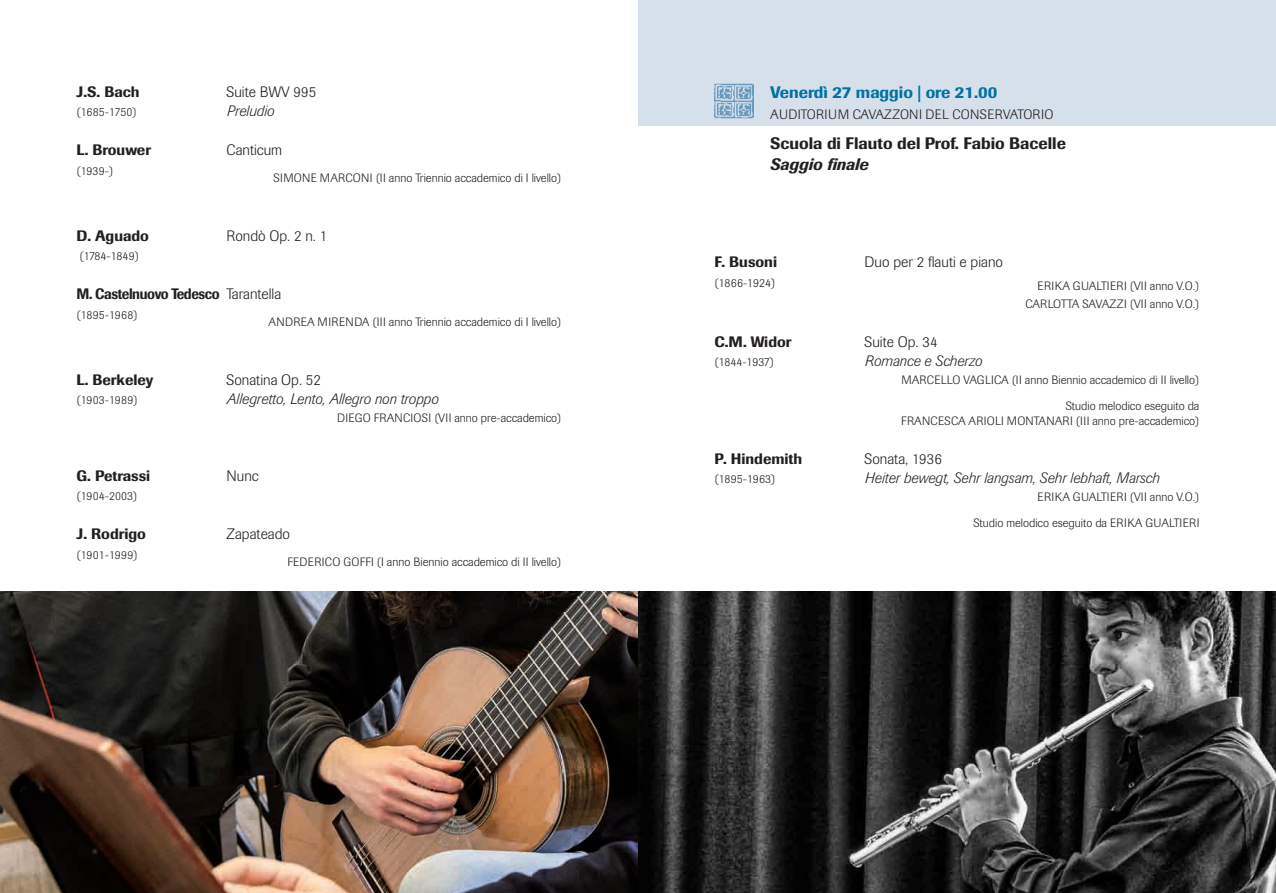
<style>
.page{position:relative;width:1276px;height:893px;background:#fff}
.page>*{position:absolute;margin:0;border:0;box-sizing:border-box;transform-origin:0 0}
.t1{font:500 16.5px "Imago";color:#231f20}
.t2{font:500 16.5px "Imago";color:#0071a1}
.t3{font:italic 500 16.5px "Imago";color:#231f20}
.t4{font:italic 300 15px "Imago";color:#231f20}
.t5{font:300 15px "Imago";color:#231f20}
.t6{font:500 15px "Imago";color:#231f20}
.t7{font:500 15px "Imago";letter-spacing:-.03em;color:#231f20;scale:.9 1}
.t8{font:300 13.5px "Imago";letter-spacing:.02em;color:#231f20}
.t9{font:300 12px/25.5px "Imago";color:#231f20;text-align:right}
.t10{font:300 12px/18px "Imago";letter-spacing:.02em;color:#231f20;text-align:right}
.t11{font:300 12px "Imago";letter-spacing:-.02em;color:#231f20}
.s1{font-weight:300}
</style>
<div class="page">
<img style="left:0;top:591px;width:1276px;height:302px">
<div style="left:638px;top:0;width:638px;height:126px;background:#d5e0eb"></div>
<img style="left:714px;top:84px;width:39px;height:34px">
<p class="t6" style="left:77px;top:82px;width:65px">J.S. Bach</p>
<p class="t5" style="left:227px;top:83px;width:91px">Suite BWV 995</p>
<p class="t9" style="left:77px;top:100px;width:62px">(1685-1750)</p>
<p class="t4" style="left:227px;top:102px;width:49px">Preludio</p>
<p class="t6" style="left:77px;top:141px;width:76px">L. Brouwer</p>
<p class="t5" style="left:227px;top:142px;width:57px">Canticum</p>
<p class="t9" style="left:77px;top:158px;width:38px">(1939-)</p>
<p class="t9" style="left:273px;top:166px;width:289px">SIMONE MARCONI (II anno Triennio accademico di I livello)</p>
<p class="t6" style="left:77px;top:226px;width:74px">D. Aguado</p>
<p class="t5" style="left:227px;top:227px;width:102px">Rondò Op. 2 n. 1</p>
<p class="t9" style="left:80px;top:244px;width:61px">(1784-1849)</p>
<p class="t7" style="left:77px;top:285px;width:229px">M. Castelnuovo Tedesco <span class="s1">Tarantella</span></p>
<p class="t9" style="left:77px;top:302px;width:63px">(1895-1968)</p>
<p class="t9" style="left:268px;top:310px;width:294px">ANDREA MIRENDA (III anno Triennio accademico di I livello)</p>
<p class="t6" style="left:77px;top:370px;width:78px">L. Berkeley</p>
<p class="t5" style="left:227px;top:371px;width:96px">Sonatina Op. 52</p>
<p class="t9" style="left:77px;top:388px;width:63px">(1903-1989)</p>
<p class="t4" style="left:227px;top:390px;width:213px">Allegretto, Lento, Allegro non troppo</p>
<p class="t9" style="left:337px;top:406px;width:226px">DIEGO FRANCIOSI (VII anno pre-accademico)</p>
<p class="t6" style="left:77px;top:466px;width:75px">G. Petrassi</p>
<p class="t5" style="left:227px;top:467px;width:34px">Nunc</p>
<p class="t9" style="left:77px;top:484px;width:62px">(1904-2003)</p>
<p class="t6" style="left:77px;top:525px;width:71px">J. Rodrigo</p>
<p class="t5" style="left:227px;top:526px;width:65px">Zapateado</p>
<p class="t9" style="left:77px;top:542px;width:63px">(1901-1999)</p>
<p class="t9" style="left:287px;top:550px;width:275px">FEDERICO GOFFI (I anno Biennio accademico di II livello)</p>
<h1 class="t2" style="left:770px;top:82px;width:229px">Venerdì 27 maggio | ore 21.00</h1>
<p class="t8" style="left:770px;top:107px;width:285px">AUDITORIUM CAVAZZONI DEL CONSERVATORIO</p>
<h1 class="t1" style="left:770px;top:133px;width:297px">Scuola di Flauto del Prof. Fabio Bacelle</h1>
<h1 class="t3" style="left:770px;top:154px;width:100px">Saggio finale</h1>
<p class="t6" style="left:714px;top:253px;width:64px">F. Busoni</p>
<p class="t5" style="left:864px;top:253px;width:140px">Duo per 2 flauti e piano</p>
<p class="t9" style="left:714px;top:270px;width:62px">(1866-1924)</p>
<p class="t10" style="left:1025px;top:277px;width:175px">ERIKA GUALTIERI (VII anno V.O.)<br>CARLOTTA SAVAZZI (VII anno V.O.)</p>
<p class="t6" style="left:714px;top:332px;width:78px">C.M. Widor</p>
<p class="t5" style="left:864px;top:333px;width:75px">Suite Op. 34</p>
<p class="t11" style="left:714px;top:355px;width:61px">(1844-1937)</p>
<p class="t4" style="left:864px;top:352px;width:119px">Romance e Scherzo</p>
<p class="t9" style="left:901px;top:367px;width:299px">MARCELLO VAGLICA (II anno Biennio accademico di II livello)<br>Studio melodico eseguito da</p>
<p class="t10" style="left:901px;top:412px;width:300px">FRANCESCA ARIOLI MONTANARI (III anno pre-accademico)</p>
<p class="t6" style="left:714px;top:449px;width:89px">P. Hindemith</p>
<p class="t5" style="left:864px;top:450px;width:79px">Sonata, 1936</p>
<p class="t9" style="left:714px;top:466px;width:62px">(1895-1963)</p>
<p class="t4" style="left:864px;top:469px;width:296px">Heiter bewegt, Sehr langsam, Sehr lebhaft, Marsch</p>
<p class="t9" style="left:973px;top:484px;width:228px">ERIKA GUALTIERI (VII anno V.O.)<br>Studio melodico eseguito da ERIKA GUALTIERI</p>
</div>
